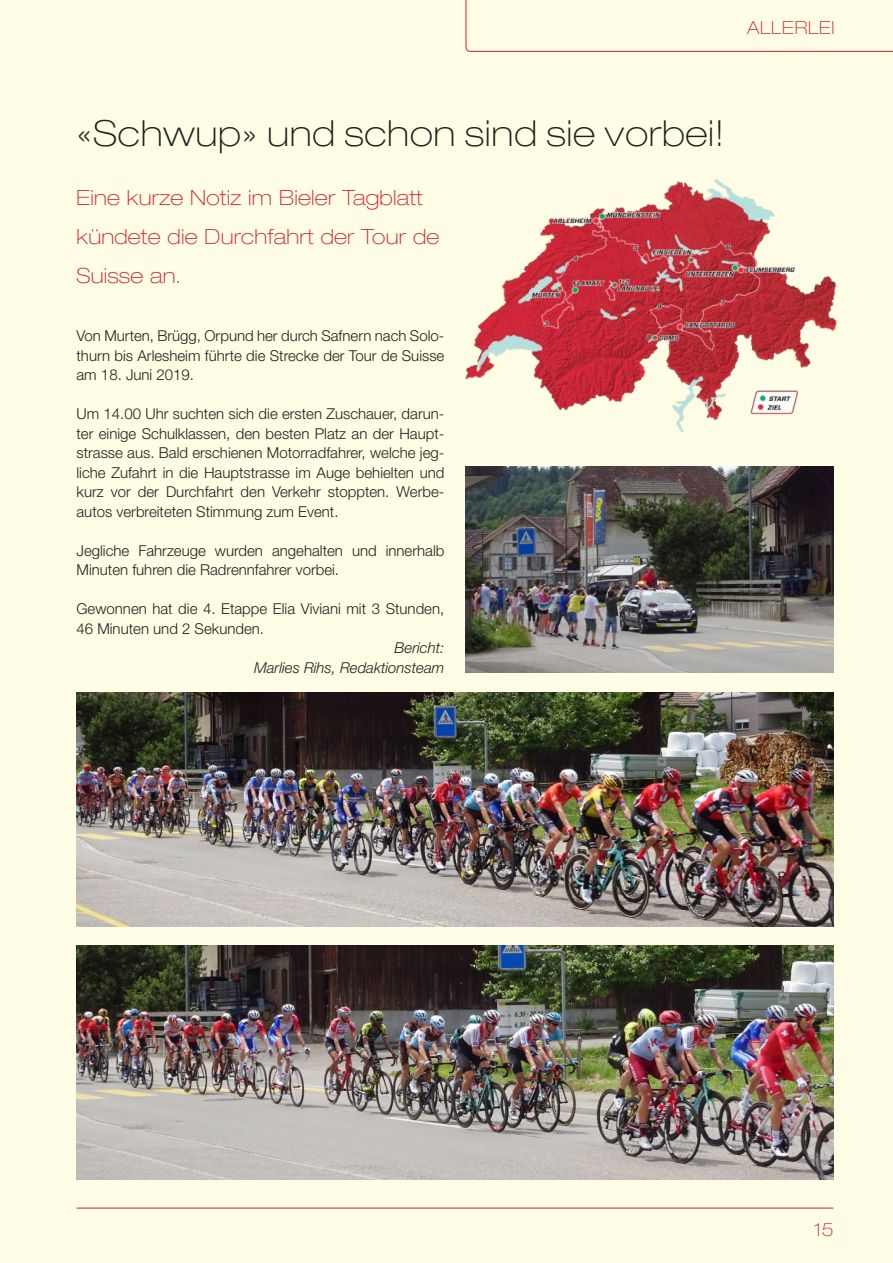
<style>
.page{position:relative;width:893px;height:1263px;background:#fffde5}
.page>*{position:absolute;margin:0;border:0;box-sizing:border-box;transform-origin:0 0}
.t1{font:100 expanded 36px "Helvetica Neue LT Std";letter-spacing:.02em;color:#231f20}
.t2{font:100 expanded 21px/39px "Helvetica Neue LT Std";letter-spacing:.01em;color:#d1232a}
.t3{font:100 expanded 18px "Helvetica Neue LT Std";letter-spacing:.04em;color:#d1232a}
.t4{font:300 15px/19.5px "Helvetica Neue LT Std";color:#231f20;text-align:justify}
.t5{font:italic 300 15px/19.5px "Helvetica Neue LT Std";color:#231f20;text-align:right}
</style>
<div class="page">
<svg style="left:466px;top:0;width:427px;height:52px"></svg>
<hr style="left:77px;top:1208px;width:756px;height:1px;background:#d1232a">
<img style="left:465px;top:179px;width:372px;height:254px">
<img style="left:466px;top:466px;width:367px;height:207px">
<img style="left:77px;top:692px;width:756px;height:234px">
<img style="left:76px;top:946px;width:757px;height:234px">
<p class="t3" style="left:747px;top:17px;width:89px">ALLERLEI</p>
<h1 class="t1" style="left:77px;top:112px;width:649px">«Schwup» und schon sind sie vorbei!</h1>
<h2 class="t2" style="left:77px;top:177px;width:364px">Eine kurze Notiz im Bieler Tagblatt kündete die Durchfahrt der Tour de<br>Suisse an.</h2>
<p class="t4" style="left:77px;top:326px;width:369px">Von Murten, Brügg, Orpund her durch Safnern nach Solo&shy;thurn bis Arlesheim führte die Strecke der Tour de Suisse am 18. Juni 2019.</p>
<p class="t4" style="left:77px;top:404px;width:369px">Um 14.00 Uhr suchten sich die ersten Zuschauer, darun&shy;ter einige Schulklassen, den besten Platz an der Haupt&shy;strasse aus. Bald erschienen Motorradfahrer, welche jeg&shy;liche Zufahrt in die Hauptstrasse im Auge behielten und kurz vor der Durchfahrt den Verkehr stoppten. Werbe&shy;autos verbreiteten Stimmung zum Event.</p>
<p class="t4" style="left:77px;top:540px;width:369px">Jegliche Fahrzeuge wurden angehalten und innerhalb<br>Minuten fuhren die Radrennfahrer vorbei.</p>
<p class="t4" style="left:77px;top:599px;width:369px">Gewonnen hat die 4. Etappe Elia Viviani mit 3 Stunden,<br>46 Minuten und 2 Sekunden.</p>
<p class="t5" style="left:254px;top:638px;width:192px">Bericht:<br>Marlies Rihs, Redaktionsteam</p>
<p class="t3" style="left:814px;top:1219px;width:21px">15</p>
</div>
